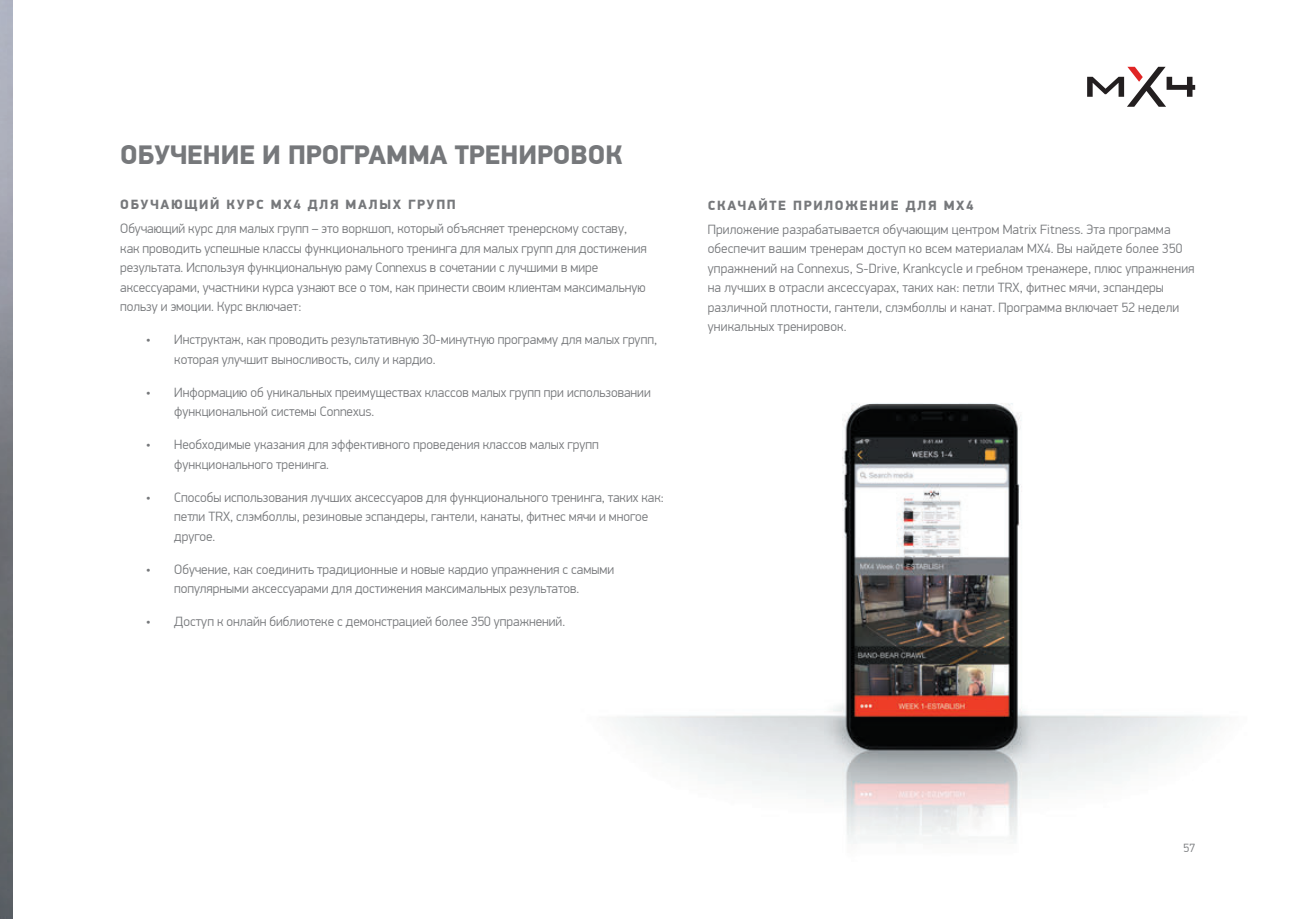
<style>
.page{position:relative;width:1289px;height:919px;background:#fff}
.page>*{position:absolute;margin:0;border:0;box-sizing:border-box;transform-origin:0 0}
.t1{font:900 27px "PF Din Display Pro";color:#76787b}
.t2{font:300 13.5px/19.5px "PF Din Display Pro";color:#76787b}
.t3{font:900 13.5px "PF Din Display Pro";letter-spacing:.125em;color:#76787b}
.t4{font:300 12px "PF Din Display Pro";color:#76787b}
</style>
<div class="page">
<img style="left:617px;top:403px;width:603px;height:440px">
<img style="left:0;top:0;width:13px;height:918px">
<svg style="left:1087px;top:67px;width:108px;height:40px"></svg>
<h1 class="t1" style="left:120px;top:139px;width:504px">ОБУЧЕНИЕ И ПРОГРАММА ТРЕНИРОВОК</h1>
<p class="t3" style="left:120px;top:196px;width:337px">ОБУЧАЮЩИЙ КУРС MX4 ДЛЯ МАЛЫХ ГРУПП</p>
<p class="t2" style="left:120px;top:219px;width:528px">Обучающий курс для малых групп – это воркшоп, который объясняет тренерскому составу, как проводить успешные классы функционального тренинга для малых групп для достижения результата. Используя функциональную раму Connexus в сочетании с лучшими в мире аксессуарами, участники курса узнают все о том, как принести своим клиентам максимальную пользу и эмоции. Курс включает:</p>
<p class="t2" style="left:174px;top:330px;width:484px;text-indent:-29px">• Инструктаж, как проводить результативную 30-минутную программу для малых групп, которая улучшит выносливость, силу и кардио.</p>
<p class="t2" style="left:174px;top:382px;width:478px;text-indent:-29px">• Информацию об уникальных преимуществах классов малых групп при использовании функциональной системы Connexus.</p>
<p class="t2" style="left:174px;top:435px;width:426px;text-indent:-29px">• Необходимые указания для эффективного проведения классов малых групп функционального тренинга.</p>
<p class="t2" style="left:174px;top:487px;width:491px;text-indent:-29px">• Способы использования лучших аксессуаров для функционального тренинга, таких как: петли TRX, слэмболлы, резиновые эспандеры, гантели, канаты, фитнес мячи и многое другое.</p>
<p class="t2" style="left:146px;top:559px;width:470px;text-align:center">• Обучение, как соединить традиционные и новые кардио упражнения с самыми популярными аксессуарами для достижения максимальных результатов.</p>
<p class="t2" style="left:146px;top:612px;width:421px">• Доступ к онлайн библиотеке с демонстрацией более 350 упражнений.</p>
<p class="t3" style="left:707px;top:197px;width:267px">СКАЧАЙТЕ ПРИЛОЖЕНИЕ ДЛЯ MX4</p>
<p class="t2" style="left:707px;top:219px;width:488px">Приложение разрабатывается обучающим центром Matrix Fitness. Эта программа обеспечит вашим тренерам доступ ко всем материалам MX4. Вы найдете более 350 упражнений на Connexus, S-Drive, Krankcycle и гребном тренажере, плюс упражнения на лучших в отрасли аксессуарах, таких как: петли TRX, фитнес мячи, эспандеры различной плотности, гантели, слэмболлы и канат. Программа включает 52 недели уникальных тренировок.</p>
<p class="t4" style="left:1183px;top:841px;width:13px">57</p>
</div>
